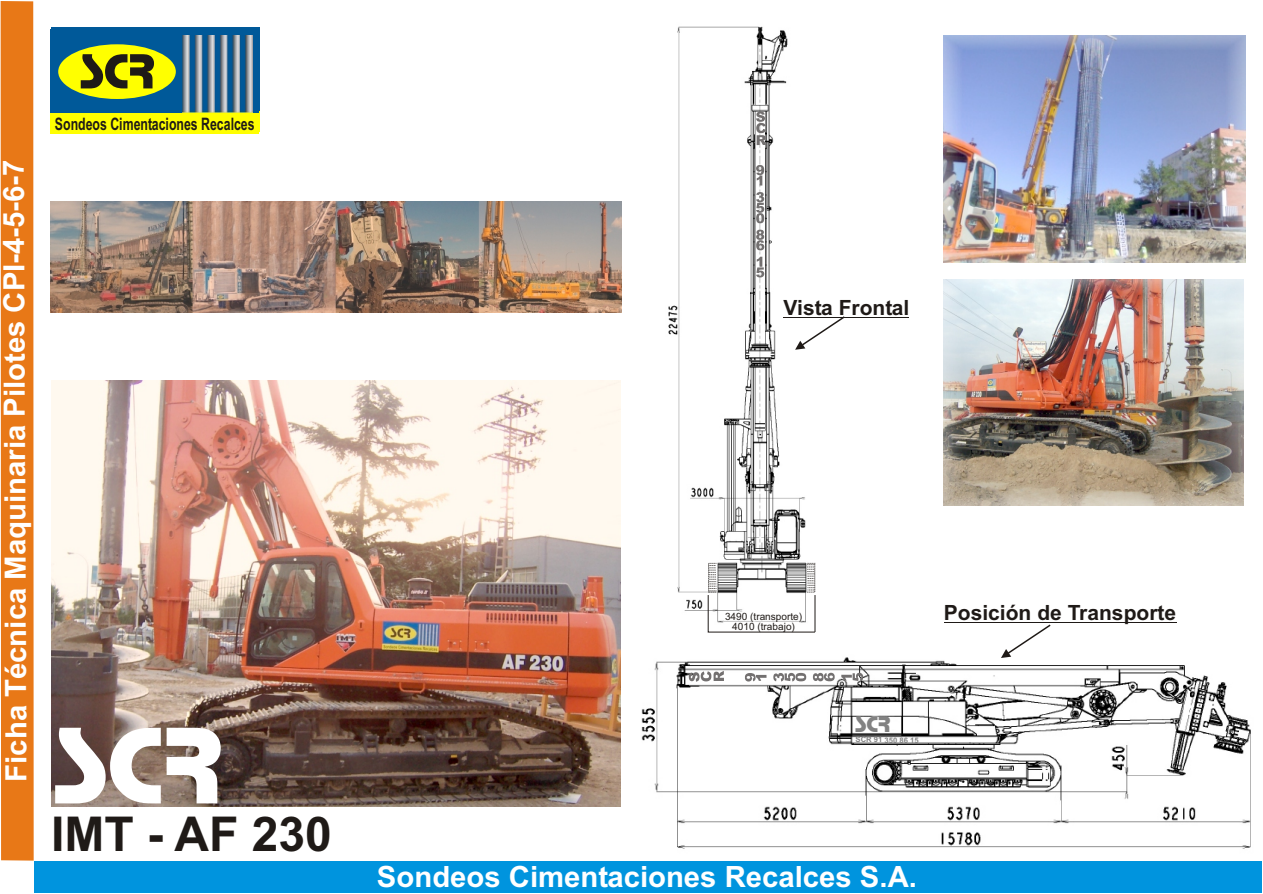
<style>
.page{position:relative;width:1263px;height:894px;background:#fff}
.page>*{position:absolute;margin:0;border:0;box-sizing:border-box;transform-origin:0 0}
.t1{font:113.55px "Stop";color:#fff}
.t2{font:51.3px "Stop";color:#1f1a17}
.t3{font:700 48px "Arial";color:#1f1a17}
.t4{font:700 29.25px "Arial";color:#fff}
.t5{font:23.55px "Stop";color:#828282}
.t6{font:700 21px "Arial";color:#1f1a17}
.t7{font:700 17.25px "Arial";color:#1f1a17;scale:.72 1}
.t8{font:10.05px/10.8px "Arial";color:#1f1a17;text-align:center}
.t9{font:700 7.65px "Arial";letter-spacing:-.005em;color:#828282}
</style>
<div class="page">
<div style="left:51px;top:28px;width:209px;height:104px;background:#005999"></div>
<div style="left:50px;top:30px;width:209px;height:104px;background:#005999"></div>
<div style="left:50px;top:113px;width:209px;height:21px;background:#ff0"></div>
<div style="left:58px;top:44px;width:118px;height:55px;background:#ff0;border-radius:50%"></div>
<img style="left:183px;top:36px;width:69px;height:77px">
<img style="left:943px;top:280px;width:301px;height:225px">
<img style="left:641px;top:657px;width:610px;height:192px">
<img style="left:668px;top:26px;width:146px;height:599px">
<img style="left:943px;top:35px;width:303px;height:227px">
<div style="left:34px;top:861px;width:1228px;height:32px;background:#0094de"></div>
<div style="left:1px;top:1px;width:33px;height:860px;background:#e87817"></div>
<hr style="left:944px;top:622px;width:232px;height:1px;background:#1f1a17">
<svg style="left:1001px;top:625px;width:50px;height:33px"></svg>
<svg style="left:795px;top:316px;width:50px;height:34px"></svg>
<img style="left:51px;top:381px;width:570px;height:426px">
<hr style="left:784px;top:317px;width:125px;height:1px;background:#1f1a17">
<img style="left:50px;top:201px;width:571px;height:112px">
<svg style="left:756px;top:112px;width:10px;height:165px"></svg>
<svg style="left:689px;top:671px;width:174px;height:11px"></svg>
<svg style="left:708px;top:563px;width:107px;height:69px"></svg>
<hr style="left:815px;top:595px;width:1px;height:37px;background:#1f1a17">
<p class="t4" style="left:3px;top:212px;width:54px;rotate:-90deg">- -7</p>
<p class="t4" style="left:4px;top:764px;width:580px;rotate:-90deg">i h T cn a Maqu naria P o s CPI-4-5 6</p>
<p class="t4" style="left:4px;top:397px;width:62px;rotate:-90deg">il te</p>
<p class="t4" style="left:4px;top:503px;width:10px;rotate:-90deg">i</p>
<p class="t4" style="left:5px;top:629px;width:26px;rotate:-90deg">ci</p>
<p class="t4" style="left:5px;top:782px;width:120px;rotate:-90deg">Fca é</p>
<h2 class="t2" style="left:80px;top:42px;width:76px">SCR</h2>
<p class="t7" style="left:55px;top:117px;width:279px">Sondeos Cimentaciones Recalces</p>
<h1 class="t1" style="left:54px;top:700px;width:169px">SCR</h1>
<h3 class="t3" style="left:51px;top:817px;width:282px">IMT - AF 230</h3>
<p class="t6" style="left:784px;top:300px;width:127px">Vista Frontal</p>
<p class="t8" style="left:725px;top:612px;width:79px">3490 (transporte)<br>4010 (trabajo)</p>
<p class="t6" style="left:944px;top:605px;width:234px">Posición de Transporte</p>
<p class="t5" style="left:856px;top:711px;width:36px">SCR</p>
<p class="t9" style="left:856px;top:737px;width:65px">SCR 91 350 86 15</p>
<p class="t4" style="left:377px;top:865px;width:542px">Sondeos Cimentaciones Recalces S.A.</p>
</div>
